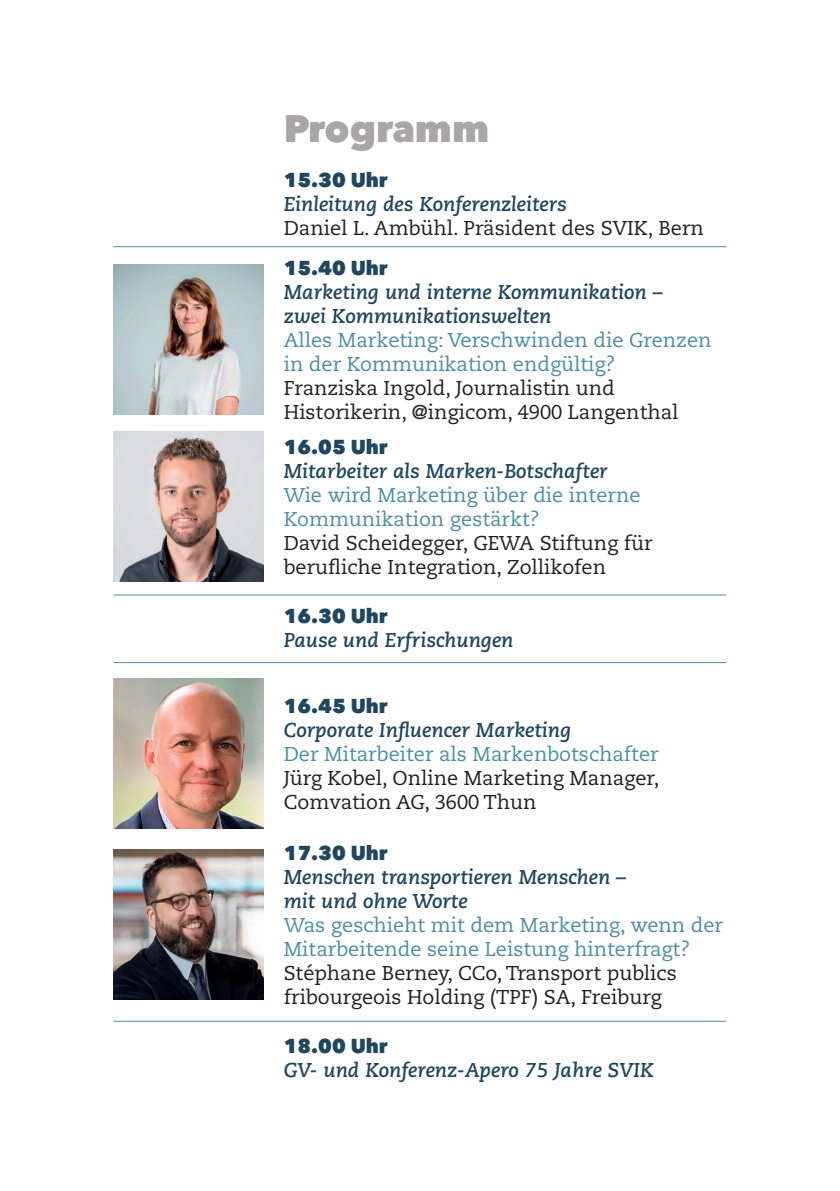
<style>
.page{position:relative;width:840px;height:1191px;background:#fff}
.page>*{position:absolute;margin:0;border:0;box-sizing:border-box;transform-origin:0 0}
.t1{font:800 38px "Avenir Next LT Pro";color:#a8a6a6}
.t2{font:20px/24px "Caecilia LT Std";color:#231f20}
.t3{font:italic 700 20px/24px "Caecilia LT Std";color:#1f4760}
.t4{font:20px/24px "Caecilia LT Std";color:#4c8ea4}
.t5{font:800 20px "Avenir Next LT Pro";color:#1f4760}
</style>
<div class="page">
<hr style="left:113px;top:246px;width:613px;height:1px;background:#4c8ea4">
<hr style="left:113px;top:594px;width:613px;height:1px;background:#4c8ea4">
<hr style="left:113px;top:662px;width:613px;height:1px;background:#4c8ea4">
<hr style="left:113px;top:1021px;width:613px;height:1px;background:#4c8ea4">
<img style="left:113px;top:264px;width:150px;height:150px">
<img style="left:113px;top:432px;width:150px;height:150px">
<img style="left:113px;top:679px;width:150px;height:149px">
<img style="left:113px;top:849px;width:150px;height:150px">
<h1 class="t1" style="left:283px;top:105px;width:207px">Programm</h1>
<p class="t5" style="left:283px;top:167px;width:105px">15.30 Uhr</p>
<p class="t3" style="left:283px;top:192px;width:284px">Einleitung des Konferenzleiters</p>
<p class="t2" style="left:283px;top:216px;width:421px">Daniel L. Ambühl. Präsident des SVIK, Bern</p>
<p class="t5" style="left:283px;top:255px;width:105px">15.40 Uhr</p>
<p class="t3" style="left:283px;top:280px;width:380px">Marketing und interne Kommunikation – zwei Kommunikationswelten</p>
<p class="t4" style="left:283px;top:328px;width:429px">Alles Marketing: Verschwinden die Grenzen in der Kommunikation endgültig?</p>
<p class="t2" style="left:283px;top:376px;width:396px">Franziska Ingold, Journalistin und<br>Historikerin, @ingicom, 4900 Langenthal</p>
<p class="t5" style="left:283px;top:435px;width:105px">16.05 Uhr</p>
<p class="t3" style="left:283px;top:460px;width:325px">Mitarbeiter als Marken-Botschafter</p>
<p class="t4" style="left:283px;top:484px;width:358px">Wie wird Marketing über die interne<br>Kommunikation gestärkt?</p>
<p class="t2" style="left:283px;top:532px;width:370px">David Scheidegger, GEWA Stiftung für berufliche Integration, Zollikofen</p>
<p class="t5" style="left:283px;top:604px;width:105px">16.30 Uhr</p>
<p class="t3" style="left:283px;top:629px;width:231px">Pause und Erfrischungen</p>
<p class="t5" style="left:283px;top:694px;width:105px">16.45 Uhr</p>
<p class="t3" style="left:283px;top:718px;width:289px">Corporate Influencer Marketing</p>
<p class="t4" style="left:283px;top:742px;width:376px">Der Mitarbeiter als Markenbotschafter</p>
<p class="t2" style="left:283px;top:766px;width:377px">Jürg Kobel, Online Marketing Manager,<br>Comvation AG, 3600 Thun</p>
<p class="t5" style="left:283px;top:840px;width:105px">17.30 Uhr</p>
<p class="t3" style="left:283px;top:865px;width:344px">Menschen transportieren Menschen – mit und ohne Worte</p>
<p class="t4" style="left:283px;top:913px;width:440px">Was geschieht mit dem Marketing, wenn der<br>Mitarbeitende seine Leistung hinterfragt?</p>
<p class="t2" style="left:283px;top:961px;width:394px">Stéphane Berney, CCo, Transport publics fribourgeois Holding (TPF) SA, Freiburg</p>
<p class="t5" style="left:283px;top:1034px;width:105px">18.00 Uhr</p>
<p class="t3" style="left:283px;top:1058px;width:371px">GV- und Konferenz-Apero 75 Jahre SVIK</p>
</div>
